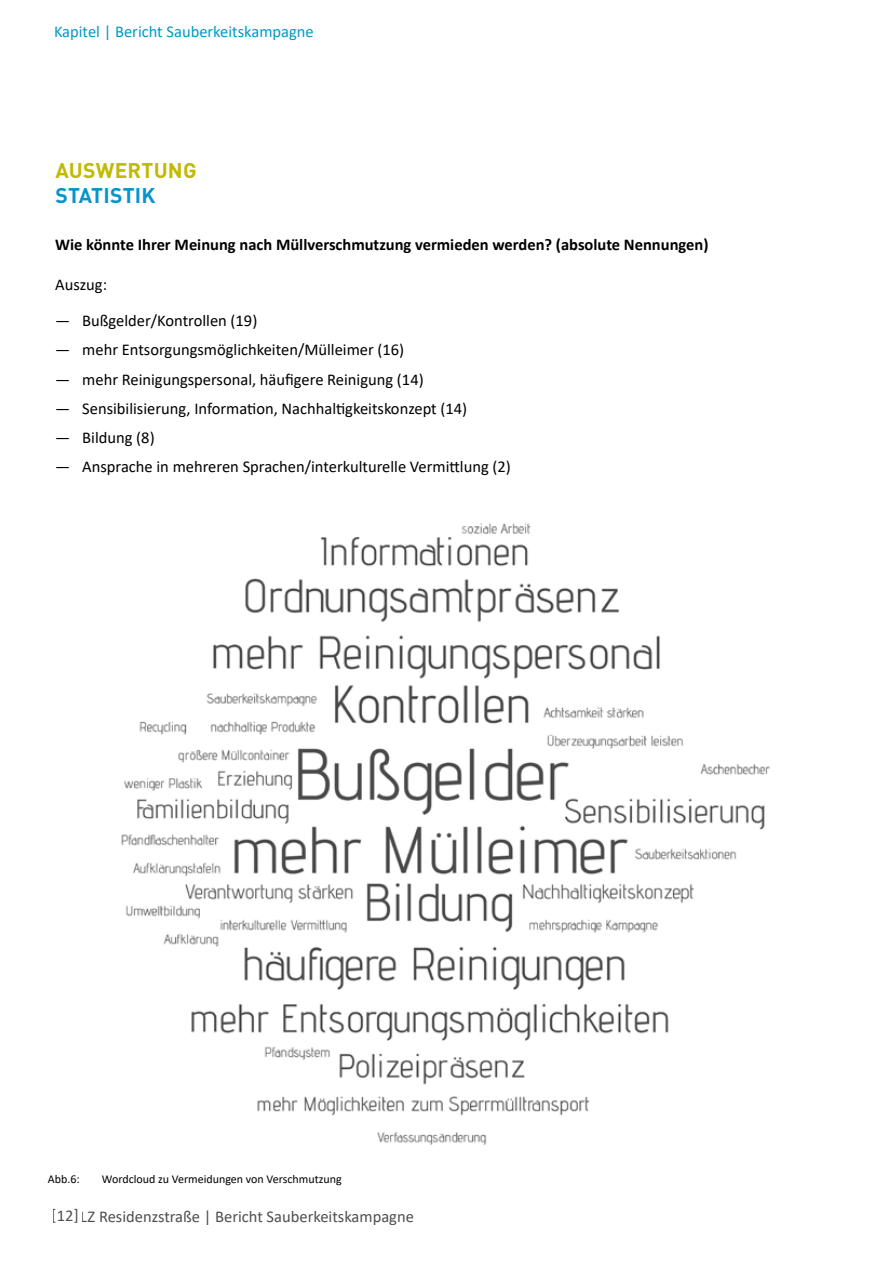
<style>
.page{position:relative;width:893px;height:1263px;background:#fff}
.page>*{position:absolute;margin:0;border:0;box-sizing:border-box;transform-origin:0 0}
.t1{font:700 21px "DIN Pro";letter-spacing:.01em;color:#c0ba00}
.t2{font:700 21px "DIN Pro";letter-spacing:.01em;color:#0495ca}
.t3{font:16.5px "Calibri";color:#000}
.t4{font:700 16.5px "Calibri";color:#000}
.t5{font:16.5px "Calibri";color:#009ac4}
.t6{font:12px "Calibri";color:#000}
.s1{font-family:"DIN Pro"}
</style>
<div class="page">
<img style="left:121px;top:523px;width:649px;height:622px">
<p class="t5" style="left:54px;top:21px;width:261px">Kapitel | Bericht Sauberkeitskampagne</p>
<p class="t1" style="left:55px;top:156px;width:143px">AUSWERTUNG</p>
<p class="t2" style="left:55px;top:181px;width:102px">STATISTIK</p>
<p class="t4" style="left:55px;top:233px;width:655px">Wie könnte Ihrer Meinung nach Müllverschmutzung vermieden werden? (absolute Nennungen)</p>
<p class="t3" style="left:55px;top:273px;width:53px">Auszug:</p>
<p class="t3" style="left:55px;top:309px;width:204px"><span class="s1">—</span> Bußgelder/Kontrollen (19)</p>
<p class="t3" style="left:55px;top:338px;width:351px"><span class="s1">—</span> mehr Entsorgungsmöglichkeiten/Mülleimer (16)</p>
<p class="t3" style="left:55px;top:368px;width:370px"><span class="s1">—</span> mehr Reinigungspersonal, häufigere Reinigung (14)</p>
<p class="t3" style="left:55px;top:397px;width:413px"><span class="s1">—</span> Sensibilisierung, Information, Nachhaltigkeitskonzept (14)</p>
<p class="t3" style="left:55px;top:426px;width:101px"><span class="s1">—</span> Bildung (8)</p>
<p class="t3" style="left:55px;top:455px;width:457px"><span class="s1">—</span> Ansprache in mehreren Sprachen/interkulturelle Vermittlung (2)</p>
<p class="t6" style="left:48px;top:1170px;width:33px">Abb.6:</p>
<p class="t6" style="left:102px;top:1170px;width:241px">Wordcloud zu Vermeidungen von Verschmutzung</p>
<p class="t3" style="left:52px;top:1204px;width:364px">[12] LZ Residenzstraße | Bericht Sauberkeitskampagne</p>
</div>
